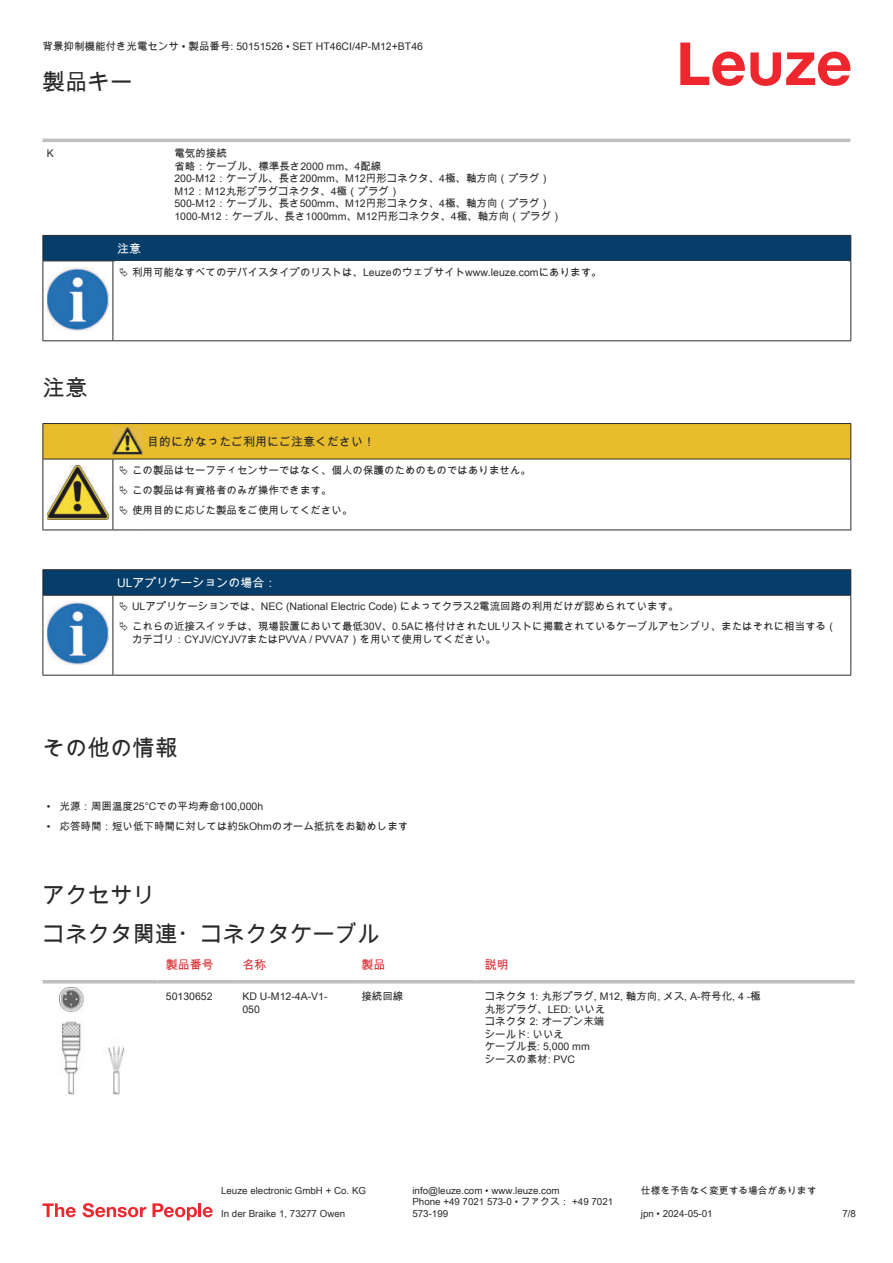
<style>
.page{position:relative;width:893px;height:1263px;background:#fff}
.page>*{position:absolute;margin:0;border:0;box-sizing:border-box;transform-origin:0 0}
.t1{font:22.5px/38.7px "Arial Unicode MS";color:#2b292a}
.t2{font:12px "Arial Unicode MS";color:#2b292a}
.t3{font:12px "Arial Unicode MS";color:#fff}
.t4{font:12px "Arial Unicode MS";color:#db2a30}
.t5{font:10.5px/12.6px "Arial Unicode MS";color:#2b292a}
.t6{font:9.75px/11.7px "Arial Unicode MS";color:#2b292a}
</style>
<div class="page">
<svg style="left:680px;top:43px;width:170px;height:43px"></svg>
<svg style="left:43px;top:138px;width:807px;height:1px"></svg>
<hr style="left:43px;top:139px;width:127px;height:3px;background:#bdbfc1">
<hr style="left:170px;top:139px;width:680px;height:3px;background:#bdbfc1">
<svg style="left:43px;top:983px;width:812px;height:112px"></svg>
<hr style="left:43px;top:980px;width:114px;height:3px;background:#bdbfc1">
<hr style="left:157px;top:980px;width:77px;height:3px;background:#bdbfc1">
<hr style="left:234px;top:980px;width:119px;height:3px;background:#bdbfc1">
<hr style="left:353px;top:980px;width:123px;height:3px;background:#bdbfc1">
<hr style="left:476px;top:980px;width:379px;height:3px;background:#bdbfc1">
<img style="left:59px;top:988px;width:65px;height:106px">
<svg style="left:43px;top:1203px;width:33px;height:14px"></svg>
<svg style="left:83px;top:1203px;width:63px;height:14px"></svg>
<svg style="left:153px;top:1203px;width:44px;height:17px"></svg>
<hr style="left:198px;top:1203px;width:3px;height:14px;background:#ed272d">
<svg style="left:203px;top:1207px;width:10px;height:10px"></svg>
<hr style="left:43px;top:261px;width:70px;height:1px;background:#2b292a">
<svg style="left:43px;top:235px;width:808px;height:26px;background:#083c65"></svg>
<hr style="left:113px;top:261px;width:738px;height:1px;background:#2b292a">
<hr style="left:43px;top:261px;width:1px;height:75px;background:#2b292a">
<hr style="left:113px;top:261px;width:1px;height:75px;background:#2b292a">
<hr style="left:850px;top:261px;width:1px;height:75px;background:#2b292a">
<hr style="left:43px;top:340px;width:70px;height:1px;background:#2b292a">
<hr style="left:113px;top:340px;width:738px;height:1px;background:#2b292a">
<img style="left:47px;top:267px;width:61px;height:63px">
<hr style="left:43px;top:530px;width:70px;height:1px;background:#2b292a">
<hr style="left:113px;top:530px;width:30px;height:1px;background:#2b292a">
<hr style="left:143px;top:530px;width:708px;height:1px;background:#2b292a">
<svg style="left:44px;top:649px;width:806px;height:26px"></svg>
<hr style="left:43px;top:569px;width:70px;height:1px;background:#2b292a">
<hr style="left:113px;top:569px;width:738px;height:1px;background:#2b292a">
<hr style="left:43px;top:596px;width:1px;height:75px;background:#2b292a">
<hr style="left:113px;top:596px;width:1px;height:75px;background:#2b292a">
<hr style="left:850px;top:596px;width:1px;height:75px;background:#2b292a">
<hr style="left:43px;top:675px;width:70px;height:1px;background:#2b292a">
<hr style="left:113px;top:675px;width:738px;height:1px;background:#2b292a">
<img style="left:47px;top:649px;width:61px;height:15px">
<svg style="left:43px;top:423px;width:808px;height:107px"></svg>
<svg style="left:43px;top:570px;width:808px;height:79px"></svg>
<p class="t5" style="left:43px;top:40px;width:382px">背景抑制機能付き光電センサ • 製品番号: 50151526 • SET HT46CI/4P-M12+BT46</p>
<h1 class="t1" style="left:43px;top:62px;width:91px">製品キー</h1>
<p class="t5" style="left:47px;top:147px;width:9px">K</p>
<p class="t5" style="left:174px;top:147px;width:389px">電気的接続<br>省略：ケーブル、標準長さ2000 mm、4配線<br>200-M12：ケーブル、長さ200mm、M12円形コネクタ、4極、軸方向（プラグ）M12：M12丸形プラグコネクタ、4極（プラグ）<br>500-M12：ケーブル、長さ500mm、M12円形コネクタ、4極、軸方向（プラグ）1000-M12：ケーブル、長さ1000mm、M12円形コネクタ、4極、軸方向（プラグ）</p>
<p class="t3" style="left:117px;top:240px;width:25px">注意</p>
<p class="t5" style="left:132px;top:265px;width:471px">利用可能なすべてのデバイスタイプのリストは、Leuzeのウェブサイトwww.leuze.comにあります。</p>
<h1 class="t1" style="left:43px;top:368px;width:46px">注意</h1>
<p class="t2" style="left:147px;top:433px;width:229px">目的にかなったご利用にご注意ください！</p>
<p class="t5" style="left:132px;top:460px;width:400px;line-height:20.2px">この製品はセーフティセンサーではなく、個人の保護のためのものではありません。この製品は有資格者のみが操作できます。<br>使用目的に応じた製品をご使用してください。</p>
<p class="t3" style="left:117px;top:574px;width:161px">ULアプリケーションの場合：</p>
<p class="t5" style="left:132px;top:596px;width:706px;line-height:20.2px">ULアプリケーションでは、NEC (National Electric Code) によってクラス2電流回路の利用だけが認められています。<br>これらの近接スイッチは、現場設置において最低30V、0.5Aに格付けされたULリストに掲載されているケーブルアセンブリ、またはそれに相当する（</p>
<p class="t5" style="left:132px;top:633px;width:366px">カテゴリ：CYJV/CYJV7またはPVVA / PVVA7）を用いて使用してください。</p>
<h1 class="t1" style="left:43px;top:728px;width:136px">その他の情報</h1>
<p class="t5" style="left:47px;top:799px;width:218px">• 光源：周囲温度25°Cでの平均寿命100,000h</p>
<p class="t5" style="left:47px;top:820px;width:363px">• 応答時間：短い低下時間に対しては約5kOhmのオーム抵抗をお勧めします</p>
<h1 class="t1" style="left:43px;top:875px;width:339px">アクセサリ<br>コネクタ関連・コネクタケーブル</h1>
<p class="t4" style="left:166px;top:956px;width:49px">製品番号</p>
<p class="t4" style="left:242px;top:956px;width:25px">名称</p>
<p class="t4" style="left:361px;top:956px;width:25px">製品</p>
<p class="t4" style="left:485px;top:956px;width:25px">説明</p>
<p class="t5" style="left:166px;top:990px;width:48px">50130652</p>
<p class="t5" style="left:242px;top:990px;width:87px">KD U-M12-4A-V1-<br>050</p>
<p class="t5" style="left:361px;top:990px;width:43px">接続回線</p>
<p class="t5" style="left:485px;top:990px;width:277px">コネクタ 1: 丸形プラグ, M12, 軸方向, メス, A-符号化, 4 -極丸形プラグ、LED: いいえ<br>コネクタ 2: オープン末端<br>シールド: いいえ<br>ケーブル長: 5,000 mm<br>シースの素材: PVC</p>
<p class="t6" style="left:221px;top:1184px;width:146px">Leuze electronic GmbH + Co. KG</p>
<p class="t6" style="left:412px;top:1184px;width:149px">info@leuze.com • www.leuze.com</p>
<p class="t6" style="left:641px;top:1184px;width:177px">仕様を予告なく変更する場合があります</p>
<p class="t6" style="left:221px;top:1207px;width:126px">In der Braike 1, 73277 Owen</p>
<p class="t6" style="left:412px;top:1196px;width:202px">Phone +49 7021 573-0 • ファクス： +49 7021<br>573-199</p>
<p class="t6" style="left:641px;top:1207px;width:73px">jpn • 2024-05-01</p>
<p class="t6" style="left:842px;top:1207px;width:15px">7/8</p>
</div>
